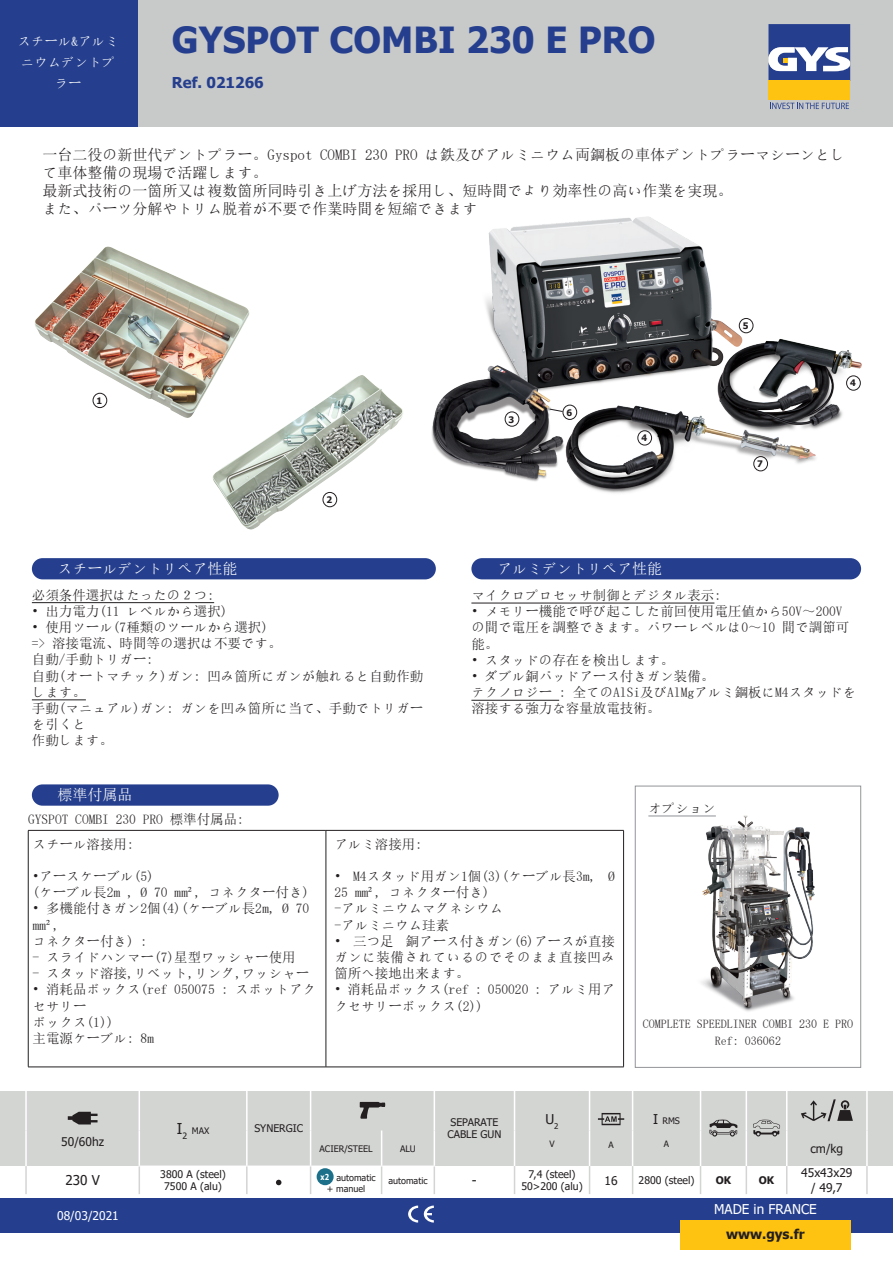
<style>
.page{position:relative;width:893px;height:1263px;background:#fff}
.page>*{position:absolute;margin:0;border:0;box-sizing:border-box;transform-origin:0 0}
.t1{font:700 36px "Tahoma";color:#253f8e}
.t2{font:15px/18px "Sim Sun";color:#231f20}
.t3{font:15px "Sim Sun";color:#fff}
.t4{font:700 15px "Tahoma";color:#253f8e}
.t5{font:15px "Tahoma";color:#231f20}
.t6{font:13.5px/16.2px "Sim Sun";color:#231f20}
.t7{font:13.5px/21px "Sim Sun";color:#fff}
.t8{font:13.5px "Tahoma";color:#fff}
.t9{font:700 13.5px "Tahoma";color:#231f20}
.t10{font:13.5px "Tahoma";color:#231f20}
.t11{font:12px/16.2px "Sim Sun";color:#231f20;text-align:center}
.t12{font:12px/14.4px "Tahoma";color:#231f20;text-align:center}
.t13{font:12px "Tahoma";color:#fff}
.t14{font:10.5px/12.6px "Tahoma";color:#231f20;text-align:center}
.t15{font:700 10.5px "Tahoma";color:#231f20}
.t16{font:9px/10.8px "Tahoma";color:#231f20;text-align:center}
.t17{font:700 9px "Tahoma";color:#231f20}
.t18{font:8.7px "Tahoma";color:#231f20}
.s1{font-size:13.5px}
</style>
<div class="page">
<div style="left:137px;top:0;width:756px;height:127px;background:#c8c9c9"></div>
<div style="left:0;top:1198px;width:893px;height:34px;background:#253f8e"></div>
<div style="left:768px;top:81px;width:82px;height:19px;background:#fec210"></div>
<svg style="left:768px;top:24px;width:82px;height:57px;background:#6475a9"></svg>
<svg style="left:770px;top:103px;width:79px;height:6px"></svg>
<div style="left:0;top:0;width:137px;height:127px;background:#253f8e"></div>
<div style="left:680px;top:1220px;width:170px;height:30px;background:#fec210"></div>
<div style="left:0;top:1091px;width:893px;height:75px;background:#d3d5d3"></div>
<svg style="left:408px;top:1205px;width:10px;height:17px"></svg>
<svg style="left:424px;top:1205px;width:10px;height:17px"></svg>
<hr style="left:139px;top:1090px;width:1px;height:40px;background:#fff">
<hr style="left:246px;top:1090px;width:2px;height:40px;background:#fff">
<hr style="left:310px;top:1090px;width:1px;height:40px;background:#fff">
<hr style="left:434px;top:1090px;width:1px;height:40px;background:#fff">
<hr style="left:514px;top:1090px;width:1px;height:40px;background:#fff">
<hr style="left:589px;top:1090px;width:1px;height:40px;background:#fff">
<hr style="left:632px;top:1090px;width:1px;height:40px;background:#fff">
<hr style="left:700px;top:1090px;width:1px;height:40px;background:#fff">
<hr style="left:746px;top:1090px;width:1px;height:40px;background:#fff">
<hr style="left:786px;top:1090px;width:1px;height:40px;background:#fff">
<hr style="left:866px;top:1090px;width:2px;height:40px;background:#fff">
<hr style="left:139px;top:1130px;width:1px;height:36px;background:#fff">
<hr style="left:246px;top:1130px;width:2px;height:36px;background:#fff">
<hr style="left:310px;top:1130px;width:1px;height:36px;background:#fff">
<hr style="left:381px;top:1130px;width:1px;height:36px;background:#fff">
<hr style="left:434px;top:1130px;width:1px;height:36px;background:#fff">
<hr style="left:514px;top:1130px;width:1px;height:36px;background:#fff">
<hr style="left:589px;top:1130px;width:1px;height:36px;background:#fff">
<hr style="left:632px;top:1130px;width:1px;height:36px;background:#fff">
<hr style="left:700px;top:1130px;width:1px;height:36px;background:#fff">
<hr style="left:746px;top:1130px;width:1px;height:36px;background:#fff">
<hr style="left:786px;top:1130px;width:1px;height:36px;background:#fff">
<hr style="left:866px;top:1130px;width:2px;height:36px;background:#fff">
<hr style="left:25px;top:1090px;width:2px;height:40px;background:#fff">
<hr style="left:25px;top:1130px;width:2px;height:36px;background:#fff">
<hr style="left:25px;top:1166px;width:2px;height:28px;background:#d3d5d3">
<hr style="left:866px;top:1166px;width:2px;height:28px;background:#d3d5d3">
<svg style="left:68px;top:1112px;width:30px;height:12px"></svg>
<svg style="left:359px;top:1102px;width:26px;height:17px"></svg>
<svg style="left:598px;top:1113px;width:26px;height:12px"></svg>
<svg style="left:709px;top:1119px;width:28px;height:17px"></svg>
<svg style="left:753px;top:1120px;width:27px;height:16px"></svg>
<svg style="left:801px;top:1099px;width:52px;height:22px"></svg>
<svg style="left:26px;top:1166px;width:841px;height:28px"></svg>
<div style="left:317px;top:1168px;width:17px;height:17px;background:#1c7089;border-radius:50%"></div>
<img style="left:431px;top:216px;width:431px;height:277px">
<div style="left:32px;top:558px;width:404px;height:21px;background:#253f8e;border-radius:11px"></div>
<div style="left:32px;top:784px;width:247px;height:22px;background:#253f8e;border-radius:11px"></div>
<img style="left:213px;top:375px;width:190px;height:155px">
<img style="left:35px;top:247px;width:215px;height:172px">
<div style="left:93px;top:393px;width:14px;height:15px;border:1px solid #231f20;border-radius:50%"></div>
<div style="left:471px;top:558px;width:390px;height:21px;background:#253f8e;border-radius:11px"></div>
<div style="left:323px;top:492px;width:14px;height:15px;border:1px solid #231f20;border-radius:50%"></div>
<div style="left:505px;top:411px;width:14px;height:16px;border:1px solid #231f20;border-radius:50%"></div>
<div style="left:637px;top:430px;width:15px;height:15px;border:1px solid #231f20;border-radius:50%"></div>
<div style="left:846px;top:375px;width:15px;height:16px;border:1px solid #231f20;border-radius:50%"></div>
<div style="left:739px;top:318px;width:14px;height:15px;border:1px solid #231f20;border-radius:50%"></div>
<div style="left:563px;top:405px;width:14px;height:15px;border:1px solid #231f20;border-radius:50%"></div>
<svg style="left:549px;top:408px;width:14px;height:4px"></svg>
<div style="left:753px;top:456px;width:15px;height:15px;border:1px solid #231f20;border-radius:50%"></div>
<hr style="left:32px;top:602px;width:182px;height:1px;background:#231f20">
<hr style="left:32px;top:699px;width:54px;height:1px;background:#231f20">
<hr style="left:471px;top:603px;width:243px;height:1px;background:#231f20">
<hr style="left:471px;top:700px;width:88px;height:1px;background:#231f20">
<hr style="left:28px;top:830px;width:298px;height:1px;background:#231f20">
<hr style="left:28px;top:830px;width:1px;height:237px;background:#231f20">
<hr style="left:326px;top:830px;width:298px;height:1px;background:#231f20">
<hr style="left:326px;top:830px;width:1px;height:237px;background:#231f20">
<hr style="left:623px;top:830px;width:1px;height:237px;background:#231f20">
<hr style="left:28px;top:1067px;width:298px;height:1px;background:#231f20">
<hr style="left:326px;top:1067px;width:298px;height:1px;background:#231f20">
<hr style="left:648px;top:815px;width:68px;height:2px;background:#b3b6b9">
<img style="left:694px;top:816px;width:120px;height:196px">
<div style="left:635px;top:786px;width:226px;height:282px;border:1px solid #939598"></div>
<p class="t7" style="left:17px;top:31px;width:103px">スチール&amp;アルミニウムデントプ</p>
<h1 class="t1" style="left:172px;top:15px;width:485px">GYSPOT COMBI 230 E PRO</h1>
<p class="t7" style="left:55px;top:73px;width:28px">ラー</p>
<p class="t4" style="left:172px;top:72px;width:93px">Ref. 021266</p>
<p class="t2" style="left:43px;top:145px;width:804px">一台二役の新世代デントプラー。Gyspot COMBI 230 PRO は鉄及びアルミニウム両鋼板の車体デントプラーマシーンとして車体整備の現場で活躍します。<br>最新式技術の一箇所又は複数箇所同時引き上げ方法を採用し、短時間でより効率性の高い作業を実現。<br>また、パーツ分解やトリム脱着が不要で作業時間を短縮できます</p>
<p class="t17" style="left:97px;top:394px;width:7px">1</p>
<p class="t17" style="left:326px;top:493px;width:7px">2</p>
<p class="t17" style="left:509px;top:413px;width:7px">3</p>
<p class="t17" style="left:566px;top:406px;width:7px">6</p>
<p class="t17" style="left:641px;top:432px;width:7px">4</p>
<p class="t17" style="left:743px;top:319px;width:7px">5</p>
<p class="t17" style="left:757px;top:458px;width:7px">7</p>
<p class="t17" style="left:850px;top:377px;width:7px">4</p>
<p class="t3" style="left:58px;top:561px;width:181px">スチールデントリペア性能</p>
<p class="t3" style="left:497px;top:561px;width:166px">アルミデントリペア性能</p>
<p class="t6" style="left:471px;top:587px;width:251px">マイクロプロセッサ制御とデジタル表示:</p>
<p class="t6" style="left:471px;top:603px;width:379px">• メモリー機能で呼び起こした前回使用電圧値から50V～200Vの間で電圧を調整できます。パワーレベルは0～10 間で調節可能。</p>
<p class="t6" style="left:471px;top:652px;width:204px">• スタッドの存在を検出します。</p>
<p class="t6" style="left:471px;top:668px;width:386px">• ダブル銅パッドアース付きガン装備。<br>テクノロジー : 全てのAlSi及びAlMgアルミ鋼板にM4スタッドを溶接する強力な容量放電技術。</p>
<p class="t6" style="left:32px;top:587px;width:184px">必須条件選択はたったの２つ:</p>
<p class="t6" style="left:32px;top:603px;width:197px">• 出力電力(11 レベルから選択)</p>
<p class="t6" style="left:32px;top:619px;width:393px">• 使用ツール(7種類のツールから選択)<br>=&gt; 溶接電流、時間等の選択は不要です。<br>自動/手動トリガー:<br>自動(オートマチック)ガン: 凹み箇所にガンが触れると自動作動します。<br>手動(マニュアル)ガン: ガンを凹み箇所に当て、手動でトリガーを引くと<br>作動します。</p>
<p class="t3" style="left:58px;top:787px;width:76px">標準付属品</p>
<p class="t6" style="left:33px;top:807px;width:213px;line-height:24.3px;text-indent:-4px">GYSPOT COMBI 230 PRO 標準付属品:スチール溶接用:</p>
<p class="t6" style="left:33px;top:868px;width:278px">•アースケーブル(5)<br>(ケーブル長2m , Ø 70 mm², コネクター付き)</p>
<p class="t6" style="left:33px;top:900px;width:278px">• 多機能付きガン2個(4)(ケーブル長2m, Ø 70 mm²,<br>コネクター付き) :</p>
<p class="t6" style="left:33px;top:949px;width:265px">- スライドハンマー(7)星型ワッシャー使用</p>
<p class="t6" style="left:33px;top:965px;width:278px">- スタッド溶接,リベット,リング,ワッシャー</p>
<p class="t6" style="left:33px;top:981px;width:285px">• 消耗品ボックス(ref 050075 : スポットアクセサリー<br>ボックス(1))<br>主電源ケーブル: 8m</p>
<p class="t6" style="left:334px;top:835px;width:89px">アルミ溶接用:</p>
<p class="t6" style="left:334px;top:868px;width:282px">• M4スタッド用ガン1個(3)(ケーブル長3m, Ø<br>25 mm², コネクター付き)<br>-アルミニウムマグネシウム<br>-アルミニウム珪素</p>
<p class="t6" style="left:334px;top:933px;width:282px;text-align:justify">• 三つ足 銅アース付きガン(6)アースが直接ガンに装備されているのでそのまま直接凹み箇所へ接地出来ます。</p>
<p class="t6" style="left:334px;top:981px;width:282px">• 消耗品ボックス(ref : 050020 : アルミ用アクセサリーボックス(2))</p>
<p class="t6" style="left:648px;top:800px;width:69px">オプション</p>
<p class="t11" style="left:643px;top:1016px;width:212px">COMPLETE SPEEDLINER COMBI 230 E PRO<br>Ref: 036062</p>
<p class="t5" style="left:177px;top:1118px;width:12px">I<sub>2</sub></p>
<p class="t16" style="left:192px;top:1126px;width:19px">MAX</p>
<p class="t14" style="left:254px;top:1122px;width:50px">SYNERGIC</p>
<p class="t14" style="left:447px;top:1116px;width:56px;text-align:left">SEPARATE<br>CABLE GUN</p>
<p class="t10" style="left:545px;top:1110px;width:15px">U<sub>2</sub></p>
<p class="t18" style="left:549px;top:1138px;width:7px">V</p>
<p class="t18" style="left:608px;top:1139px;width:7px">A</p>
<p class="t16" style="left:653px;top:1116px;width:28px"><span class="s1">I</span> RMS</p>
<p class="t12" style="left:61px;top:1135px;width:44px">50/60hz</p>
<p class="t18" style="left:664px;top:1138px;width:7px">A</p>
<p class="t16" style="left:320px;top:1143px;width:55px">ACIER/STEEL</p>
<p class="t16" style="left:400px;top:1143px;width:17px">ALU</p>
<p class="t12" style="left:810px;top:1142px;width:34px">cm/kg</p>
<p class="t10" style="left:65px;top:1171px;width:36px">230 V</p>
<p class="t14" style="left:160px;top:1168px;width:67px">3800 A (steel)<br>7500 A (alu)</p>
<p class="t16" style="left:320px;top:1173px;width:57px"><sup>x</sup> <sup>2</sup> automatic + manuel</p>
<p class="t16" style="left:388px;top:1175px;width:41px">automatic</p>
<p class="t10" style="left:472px;top:1171px;width:6px">-</p>
<p class="t14" style="left:521px;top:1168px;width:63px">7,4 (steel)<br>50&gt;200 (alu)</p>
<p class="t12" style="left:604px;top:1174px;width:15px">16</p>
<p class="t14" style="left:639px;top:1174px;width:57px">2800 (steel)</p>
<p class="t15" style="left:716px;top:1173px;width:17px">OK</p>
<p class="t15" style="left:759px;top:1173px;width:17px">OK</p>
<p class="t12" style="left:801px;top:1166px;width:53px">45x43x29 / 49,7</p>
<p class="t13" style="left:57px;top:1207px;width:63px">08/03/2021</p>
<p class="t8" style="left:714px;top:1200px;width:104px">MADE in FRANCE</p>
<p class="t9" style="left:726px;top:1225px;width:80px">www.gys.fr</p>
</div>
